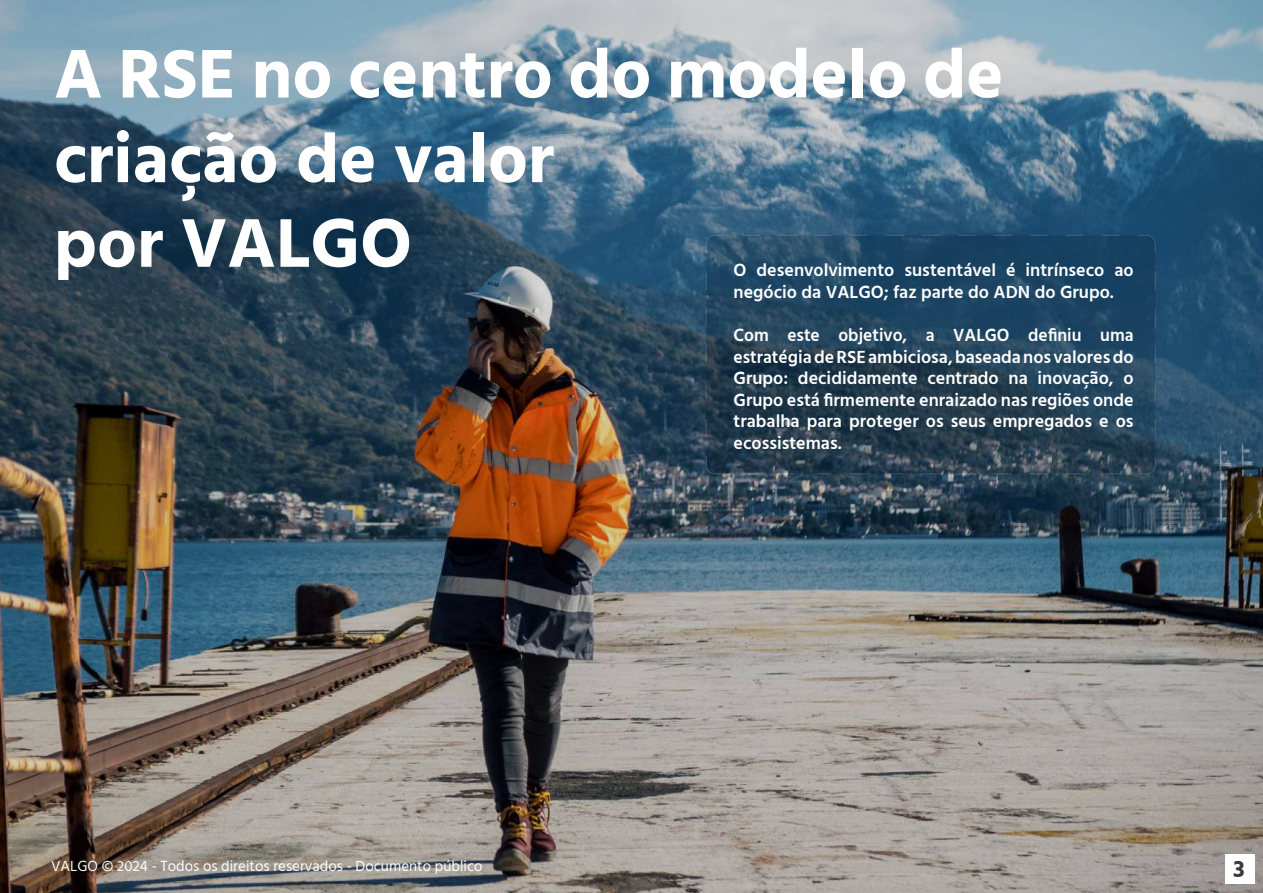
<style>
.page{position:relative;width:1263px;height:893px;background:#fff}
.page>*{position:absolute;margin:0;border:0;box-sizing:border-box;transform-origin:0 0}
.t1{font:700 70.5px/84.6px "Hind";color:#fff}
.t2{font:700 24px "Hind";color:#3b3b3c}
.t3{font:600 18px/21.6px "Hind";color:#fff}
.t4{font:15px "Hind";color:#fff}
</style>
<div class="page">
<img style="left:0;top:0;width:1263px;height:893px">
<div style="left:1225px;top:854px;width:30px;height:30px;background:#fff"></div>
<svg style="left:705px;top:235px;width:451px;height:239px;background:#224158"></svg>
<h1 class="t1" style="left:54px;top:31px;width:951px">A RSE no centro do modelo de criação de valor<br>por VALGO</h1>
<p class="t3" style="left:733px;top:261px;width:402px">O desenvolvimento sustentável é intrínseco ao negócio da VALGO; faz parte do ADN do Grupo.</p>
<p class="t3" style="left:733px;top:325px;width:402px;text-align:justify">Com este objetivo, a VALGO definiu uma estratégia de RSE ambiciosa, baseada nos valores do Grupo: decididamente centrado na inovação, o Grupo está firmemente enraizado nas regiões onde trabalha para proteger os seus empregados e os ecossistemas.</p>
<p class="t4" style="left:51px;top:855px;width:433px">VALGO © 2024 - Todos os direitos reservados - Documento público</p>
<h2 class="t2" style="left:1233px;top:855px;width:13px">3</h2>
</div>
